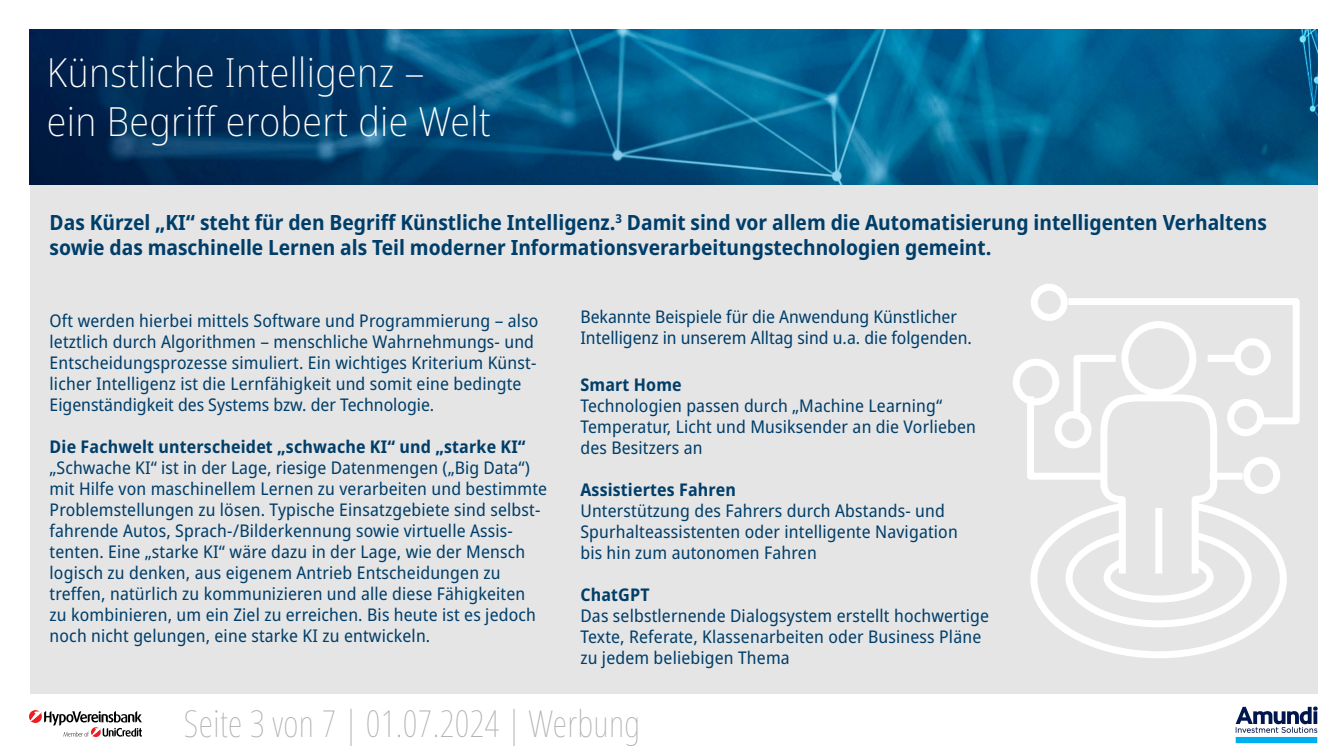
<style>
.page{position:relative;width:1344px;height:756px;background:#fff}
.page>*{position:absolute;margin:0;border:0;box-sizing:border-box;transform-origin:0 0}
.t1{font:200 semi-condensed 40.25px/48.3px "Noto Sans";letter-spacing:.01em;color:#fff}
.t2{font:100 extra-condensed 37.1px "Noto Sans";letter-spacing:.01em;color:#b0b0b0}
.t3{font:700 semi-condensed 21px/25.2px "Noto Sans";color:#003e6a}
.t4{font:semi-condensed 17.5px/21px "Noto Sans";letter-spacing:.01em;color:#003e6a}
.t5{font:700 semi-condensed 17.5px "Noto Sans";letter-spacing:.01em;color:#003e6a}
</style>
<div class="page">
<div style="left:30px;top:30px;width:1287px;height:664px;background:#e5e5e5"></div>
<svg style="left:29px;top:710px;width:113px;height:27px"></svg>
<img style="left:1235px;top:706px;width:83px;height:38px">
<img style="left:30px;top:30px;width:1287px;height:154px">
<svg style="left:1030px;top:581px;width:257px;height:77px"></svg>
<svg style="left:1032px;top:284px;width:34px;height:11px"></svg>
<div style="left:1013px;top:359px;width:46px;height:46px;border:7px solid #fff;border-radius:50%"></div>
<svg style="left:1024px;top:295px;width:276px;height:286px"></svg>
<h1 class="t1" style="left:47px;top:50px;width:445px">Künstliche Intelligenz –<br>ein Begriff erobert die Welt</h1>
<p class="t3" style="left:50px;top:210px;width:1219px">Das Kürzel „KI“ steht für den Begriff Künstliche Intelligenz.<sup>3</sup> Damit sind vor allem die Automatisierung intelligenten Verhaltens sowie das maschinelle Lernen als Teil moderner Informationsverarbeitungstechnologien gemeint.</p>
<p class="t4" style="left:50px;top:311px;width:490px">Oft werden hierbei mittels Software und Programmierung – also letztlich durch Algorithmen – menschliche Wahrnehmungs- und Entscheidungsprozesse simuliert. Ein wichtiges Kriterium Künst&shy;licher Intelligenz ist die Lernfähigkeit und somit eine bedingte Eigenständigkeit des Systems bzw. der Technologie.</p>
<p class="t5" style="left:50px;top:434px;width:478px">Die Fachwelt unterscheidet „schwache KI“ und „starke KI“</p>
<p class="t4" style="left:50px;top:458px;width:499px">„Schwache KI“ ist in der Lage, riesige Datenmengen („Big Data“) mit Hilfe von maschinellem Lernen zu verarbeiten und bestimmte Problemstellungen zu lösen. Typische Einsatzgebiete sind selbst&shy;fahrende Autos, Sprach-/Bilderkennung sowie virtuelle Assis&shy;tenten. Eine „starke KI“ wäre dazu in der Lage, wie der Mensch logisch zu denken, aus eigenem Antrieb Entscheidungen zu treffen, natürlich zu kommunizieren und alle diese Fähigkeiten<br>zu kombinieren, um ein Ziel zu erreichen. Bis heute ist es jedoch noch nicht gelungen, eine starke KI zu entwickeln.</p>
<p class="t4" style="left:580px;top:307px;width:393px">Bekannte Beispiele für die Anwendung Künstlicher<br>Intelligenz in unserem Alltag sind u.a. die folgenden.</p>
<p class="t5" style="left:580px;top:372px;width:103px">Smart Home</p>
<p class="t4" style="left:580px;top:395px;width:397px">Technologien passen durch „Machine Learning“<br>Temperatur, Licht und Musiksender an die Vorlieben des Besitzers an</p>
<p class="t5" style="left:580px;top:477px;width:157px">Assistiertes Fahren</p>
<p class="t4" style="left:580px;top:500px;width:379px">Unterstützung des Fahrers durch Abstands- und<br>Spurhalteassistenten oder intelligente Navigation bis hin zum autonomen Fahren</p>
<p class="t5" style="left:580px;top:582px;width:71px">ChatGPT</p>
<p class="t4" style="left:580px;top:605px;width:410px">Das selbstlernende Dialogsystem erstellt hochwertige<br>Texte, Referate, Klassenarbeiten oder Business Pläne zu jedem beliebigen Thema</p>
<h2 class="t2" style="left:184px;top:697px;width:458px">Seite 3 von 7 | 01.07.2024 | Werbung</h2>
</div>
